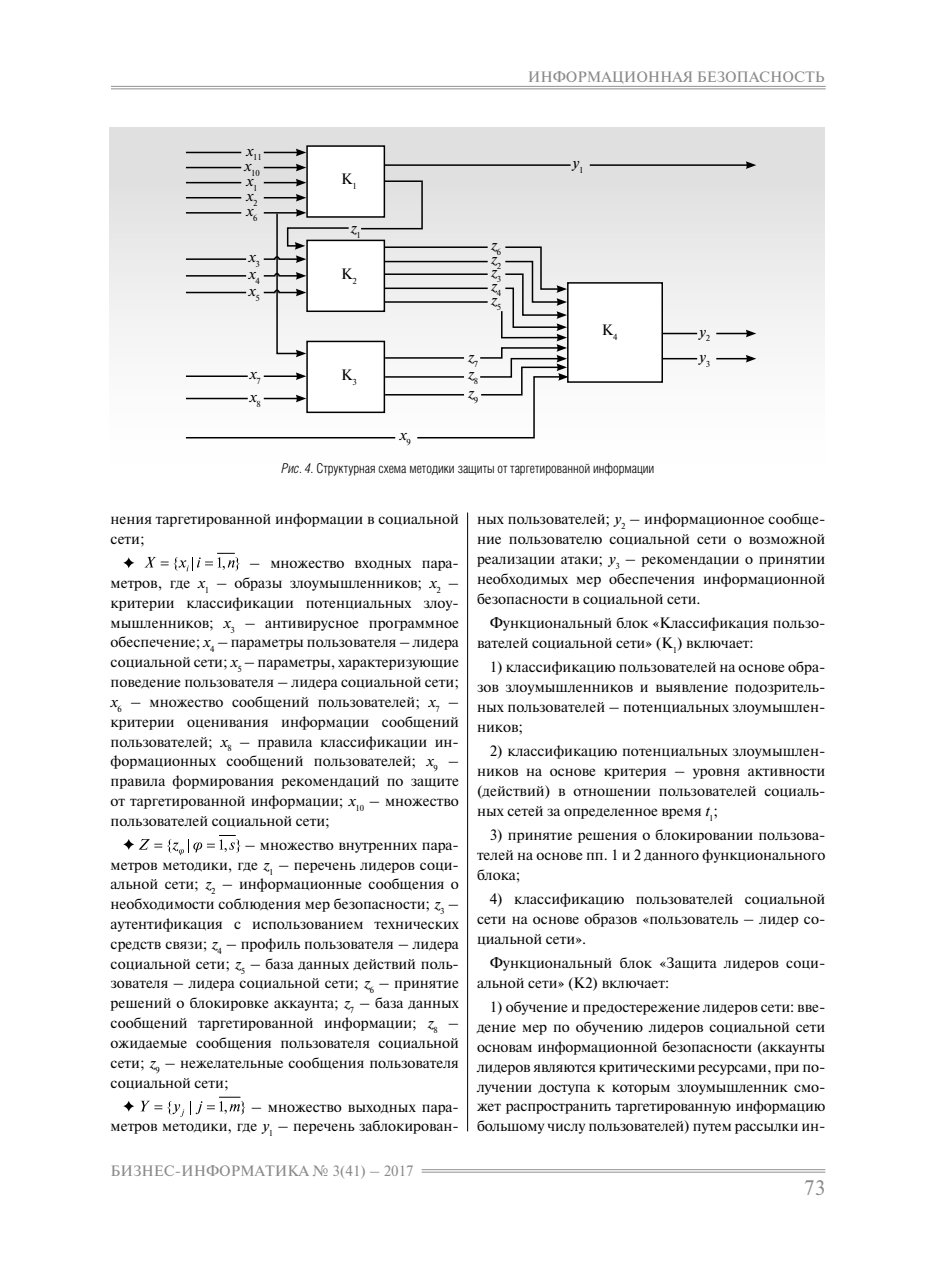
<style>
.page{position:relative;width:936px;height:1276px;background:#fff}
.page>*{position:absolute;margin:0;border:0;box-sizing:border-box;transform-origin:0 0}
.t1{font:21px "Newton C";color:#898989}
.t2{font:15px/19.8px "Newton C";color:#000;text-align:justify}
.t3{font:15px "Newton C";color:#898989}
.t4{font:italic 15px/14px "Newton C";color:#000}
.t5{font:300 13.5px "Helios Cond";color:#000}
.t6{font:8.7px/15.1px "Newton C";color:#000}
.s1{font-style:italic}
</style>
<div class="page">
<hr style="left:421px;top:1169px;width:404px;height:1px;background:#909090">
<hr style="left:421px;top:1172px;width:404px;height:1px;background:#909090">
<hr style="left:111px;top:86px;width:714px;height:1px;background:#909090">
<hr style="left:111px;top:89px;width:714px;height:1px;background:#909090">
<div style="left:110px;top:128px;width:714px;height:353px;background:linear-gradient(to bottom,#ddd,#fff)"></div>
<hr style="left:467px;top:512px;width:1px;height:619px;background:#000">
<svg style="left:123px;top:557px;width:11px;height:11px"></svg>
<svg style="left:144px;top:553px;width:95px;height:18px"></svg>
<svg style="left:123px;top:835px;width:117px;height:20px"></svg>
<svg style="left:123px;top:1101px;width:11px;height:10px"></svg>
<svg style="left:140px;top:1100px;width:44px;height:17px"></svg>
<svg style="left:190px;top:1096px;width:55px;height:18px"></svg>
<hr style="left:374px;top:246px;width:113px;height:2px;background:#000">
<hr style="left:374px;top:261px;width:113px;height:1px;background:#000">
<hr style="left:374px;top:273px;width:113px;height:2px;background:#000">
<hr style="left:374px;top:287px;width:113px;height:2px;background:#000">
<hr style="left:374px;top:301px;width:113px;height:2px;background:#000">
<hr style="left:264px;top:152px;width:34px;height:1px;background:#000">
<svg style="left:296px;top:149px;width:10px;height:7px"></svg>
<hr style="left:186px;top:152px;width:55px;height:1px;background:#000">
<hr style="left:264px;top:167px;width:34px;height:1px;background:#000">
<svg style="left:296px;top:164px;width:10px;height:7px"></svg>
<hr style="left:186px;top:167px;width:55px;height:1px;background:#000">
<hr style="left:264px;top:182px;width:34px;height:1px;background:#000">
<svg style="left:296px;top:179px;width:10px;height:7px"></svg>
<hr style="left:186px;top:182px;width:55px;height:1px;background:#000">
<hr style="left:264px;top:197px;width:34px;height:1px;background:#000">
<svg style="left:296px;top:194px;width:10px;height:7px"></svg>
<hr style="left:186px;top:197px;width:55px;height:1px;background:#000">
<hr style="left:186px;top:212px;width:55px;height:2px;background:#000">
<hr style="left:264px;top:375px;width:34px;height:2px;background:#000">
<svg style="left:296px;top:372px;width:10px;height:8px"></svg>
<hr style="left:264px;top:398px;width:34px;height:1px;background:#000">
<svg style="left:296px;top:395px;width:10px;height:7px"></svg>
<hr style="left:186px;top:375px;width:62px;height:2px;background:#000">
<hr style="left:186px;top:398px;width:62px;height:1px;background:#000">
<hr style="left:186px;top:258px;width:60px;height:2px;background:#000">
<hr style="left:186px;top:275px;width:60px;height:2px;background:#000">
<hr style="left:186px;top:292px;width:60px;height:1px;background:#000">
<div style="left:307px;top:240px;width:77px;height:71px;background:#fff"></div>
<div style="left:306px;top:240px;width:79px;height:72px;border:2px solid #000"></div>
<div style="left:307px;top:341px;width:77px;height:71px;background:#fff"></div>
<div style="left:306px;top:341px;width:79px;height:72px;border:2px solid #000"></div>
<svg style="left:359px;top:180px;width:64px;height:50px;background:#ccc"></svg>
<svg style="left:262px;top:209px;width:88px;height:148px"></svg>
<hr style="left:589px;top:164px;width:159px;height:2px;background:#000">
<svg style="left:745px;top:161px;width:11px;height:8px"></svg>
<hr style="left:716px;top:333px;width:32px;height:1px;background:#000">
<svg style="left:745px;top:330px;width:11px;height:7px"></svg>
<hr style="left:716px;top:358px;width:32px;height:1px;background:#000">
<svg style="left:745px;top:355px;width:11px;height:7px"></svg>
<hr style="left:384px;top:164px;width:186px;height:2px;background:#000">
<hr style="left:657px;top:333px;width:40px;height:1px;background:#000">
<hr style="left:657px;top:358px;width:40px;height:1px;background:#000">
<svg style="left:416px;top:246px;width:152px;height:193px"></svg>
<hr style="left:385px;top:357px;width:79px;height:2px;background:#000">
<hr style="left:385px;top:376px;width:79px;height:2px;background:#000">
<hr style="left:385px;top:394px;width:79px;height:1px;background:#000">
<hr style="left:186px;top:437px;width:209px;height:1px;background:#000">
<div style="left:567px;top:283px;width:95px;height:99px;background:#fff"></div>
<div style="left:567px;top:282px;width:96px;height:101px;border:2px solid #000"></div>
<div style="left:307px;top:146px;width:77px;height:71px;background:#fff"></div>
<div style="left:306px;top:145px;width:79px;height:73px;border:2px solid #000"></div>
<p class="t3" style="left:528px;top:71px;width:298px">ИНФОРМАЦИОННАЯ БЕЗОПАСНОСТЬ</p>
<p class="t6" style="left:244px;top:151px;width:19px"><sup>x</sup>11 <sup>x</sup>10</p>
<p class="t4" style="left:246px;top:175px;width:13px">x<sub>1</sub></p>
<p class="t4" style="left:246px;top:190px;width:13px">x<sub>2</sub></p>
<p class="t4" style="left:246px;top:205px;width:13px">x<sub>6</sub></p>
<p class="t4" style="left:248px;top:251px;width:13px">x<sub>3</sub></p>
<p class="t4" style="left:248px;top:268px;width:13px">x<sub>4</sub></p>
<p class="t4" style="left:248px;top:285px;width:13px">x<sub>5</sub></p>
<p class="t4" style="left:249px;top:364px;width:13px;line-height:22.2px">x<sub>7 </sub>x<sub>8</sub></p>
<p class="t2" style="left:341px;top:171px;width:17px">K<sub>1</sub></p>
<p class="t4" style="left:350px;top:222px;width:12px">z<sub>1</sub></p>
<p class="t2" style="left:341px;top:265px;width:17px">K<sub>2</sub></p>
<p class="t2" style="left:341px;top:366px;width:17px">K<sub>3</sub></p>
<p class="t4" style="left:399px;top:429px;width:13px">x<sub>9</sub></p>
<p class="t4" style="left:490px;top:239px;width:12px;line-height:14.4px">z<sub>6 </sub>z<sub>2</sub></p>
<p class="t4" style="left:490px;top:266px;width:12px;text-align:justify">z<sub>3 </sub>z<sub>4 </sub>z<sub>5</sub></p>
<p class="t4" style="left:468px;top:349px;width:12px;line-height:18px;text-align:justify">z<sub>7 </sub>z<sub>8 </sub>z<sub>9</sub></p>
<p class="t4" style="left:572px;top:157px;width:13px">y<sub>1</sub></p>
<p class="t2" style="left:601px;top:321px;width:17px">K<sub>4</sub></p>
<p class="t5" style="left:281px;top:463px;width:374px"><span class="s1">Рис. 4</span>. Структурная схема методики защиты от таргетированной информации</p>
<p class="t4" style="left:698px;top:320px;width:13px;line-height:25.2px">y<sub>2 </sub>y<sub>3</sub></p>
<p class="t2" style="left:111px;top:510px;width:350px">нения таргетированной информации в социальной сети;</p>
<p class="t2" style="left:111px;top:554px;width:350px;text-indent:139px">– множество входных пара&shy;метров, где <span class="s1">x</span><sub>1</sub> – образы злоумышленников; <span class="s1">x</span><sub>2</sub> – критерии классификации потенциальных злоу&shy;мышленников; <span class="s1">x</span><sub>3</sub> – антивирусное программное обеспечение; <span class="s1">x</span><sub>4</sub> – параметры пользователя – лидера социальной сети; <span class="s1">x</span><sub>5</sub> – параметры, характеризующие поведение пользователя – лидера социальной сети; <span class="s1">x</span><sub>6</sub> – множество сообщений пользователей; <span class="s1">x</span><sub>7</sub> – критерии оценивания информации сообщений пользователей; <span class="s1">x</span><sub>8</sub> – правила классификации ин&shy;формационных сообщений пользователей; <span class="s1">x</span><sub>9</sub> – правила формирования рекомендаций по защите от таргетированной информации; <span class="s1">x</span><sub>10</sub> – множество пользователей социальной сети;</p>
<p class="t2" style="left:111px;top:836px;width:350px;text-indent:134px">– множество внутренних пара&shy;метров методики, где <span class="s1">z</span><sub>1</sub> – перечень лидеров соци&shy;альной сети; <span class="s1">z</span><sub>2</sub> – информационные сообщения о необходимости соблюдения мер безопасности; <span class="s1">z</span><sub>3</sub> – аутентификация с использованием технических средств связи; <span class="s1">z</span><sub>4</sub> – профиль пользователя – лидера социальной сети; <span class="s1">z</span><sub>5</sub> – база данных действий поль&shy;зователя – лидера социальной сети; <span class="s1">z</span><sub>6</sub> – принятие решений о блокировке аккаунта; <span class="s1">z</span><sub>7</sub> – база данных сообщений таргетированной информации; <span class="s1">z</span><sub>8</sub> – ожидаемые сообщения пользователя социальной сети; <span class="s1">z</span><sub>9</sub> – нежелательные сообщения пользователя социальной сети;</p>
<p class="t2" style="left:111px;top:1097px;width:350px;text-align:right">– множество выходных пара-<br>метров методики, где <span class="s1">y</span><sub>1</sub> – перечень заблокирован-</p>
<p class="t3" style="left:111px;top:1165px;width:304px">БИЗНЕС-ИНФОРМАТИКА № 3(41) – 2017</p>
<p class="t2" style="left:477px;top:510px;width:350px">ных пользователей; <span class="s1">y</span><sub>2</sub> – информационное сообще&shy;ние пользователю социальной сети о возможной реализации атаки; <span class="s1">y</span><sub>3</sub> – рекомендации о принятии необходимых мер обеспечения информационной безопасности в социальной сети.</p>
<p class="t2" style="left:477px;top:614px;width:350px;text-indent:13px">Функциональный блок «Классификация пользо&shy;вателей социальной сети» (К<sub>1</sub>) включает:</p>
<p class="t2" style="left:477px;top:658px;width:350px;text-indent:13px">1) классификацию пользователей на основе обра&shy;зов злоумышленников и выявление подозритель&shy;ных пользователей – потенциальных злоумышлен&shy;ников;</p>
<p class="t2" style="left:477px;top:742px;width:350px;text-indent:13px">2) классификацию потенциальных злоумышлен&shy;ников на основе критерия – уровня активности (действий) в отношении пользователей социаль&shy;ных сетей за определенное время <span class="s1">t</span><sub>1</sub>;</p>
<p class="t2" style="left:477px;top:826px;width:350px;text-indent:13px">3) принятие решения о блокировании пользова&shy;телей на основе пп. 1 и 2 данного функционального блока;</p>
<p class="t2" style="left:477px;top:890px;width:350px;text-indent:13px">4) классификацию пользователей социальной сети на основе образов «пользователь – лидер со&shy;циальной сети».</p>
<p class="t2" style="left:477px;top:954px;width:350px;text-indent:13px">Функциональный блок «Защита лидеров соци&shy;альной сети» (К2) включает:</p>
<p class="t2" style="left:477px;top:998px;width:350px;text-indent:13px">1) обучение и предостережение лидеров сети: вве&shy;дение мер по обучению лидеров социальной сети основам информационной безопасности (аккаунты лидеров являются критическими ресурсами, при по&shy;лучении доступа к которым злоумышленник смо&shy;жет распространить таргетированную информацию большому числу пользователей) путем рассылки ин-</p>
<h1 class="t1" style="left:804px;top:1180px;width:23px">73</h1>
</div>
